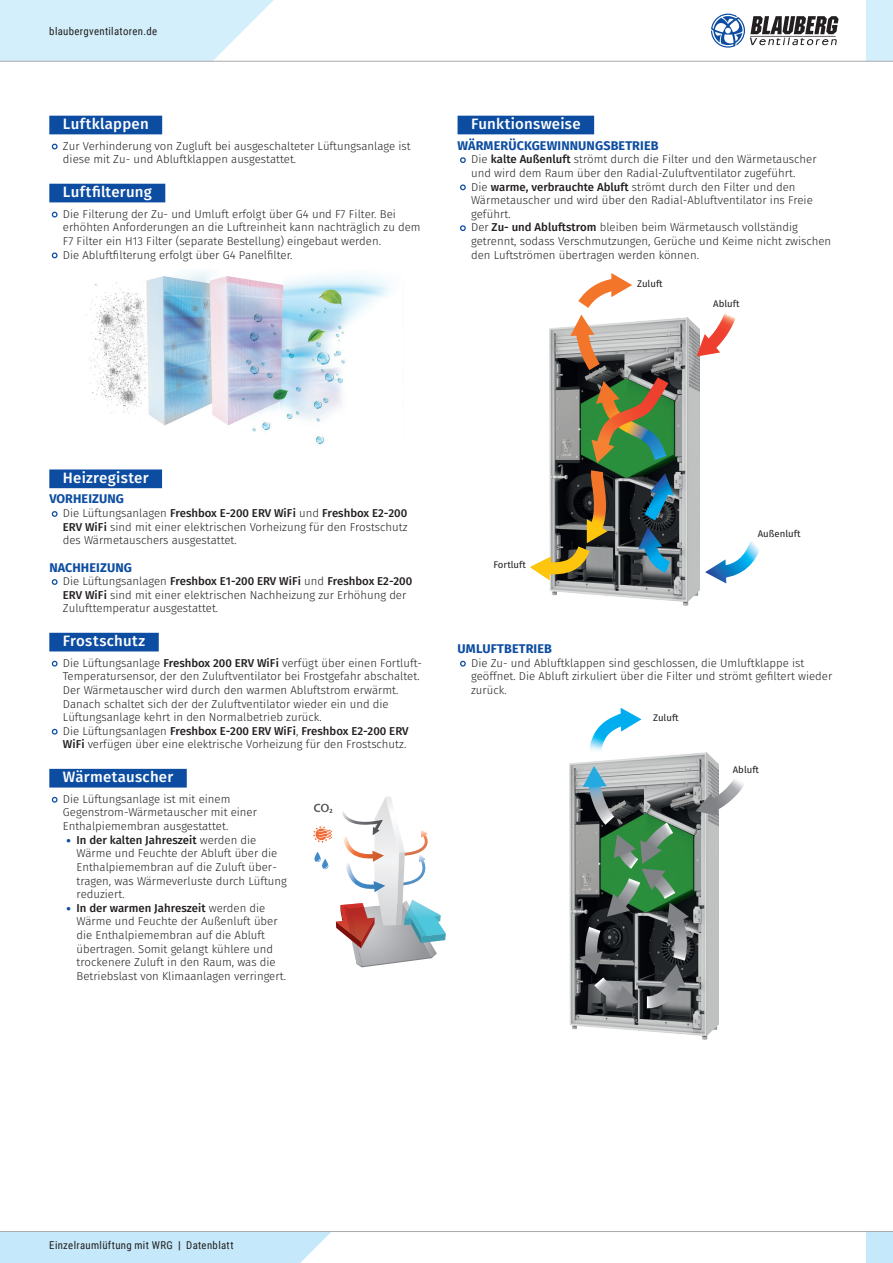
<style>
.page{position:relative;width:893px;height:1263px;background:#fff}
.page>*{position:absolute;margin:0;border:0;box-sizing:border-box;transform-origin:0 0}
.sub__TITLE{font:500 15px "Fira Sans";letter-spacing:.015em;color:#fff}
.text___TITLE{font:700 12.6px "Fira Sans";letter-spacing:.01em;color:#0d4da1}
.t1{font:300 11.4px/13.6px "Fira Sans";color:#231f20}
.t2{font:10.8px "Roboto Condensed";letter-spacing:.03em;color:#231f20}
.reference{font:9.6px "Fira Sans";color:#231f20}
.reference_R{font:9.6px "Fira Sans";color:#231f20}
.s1{font-weight:700;font-size:16.2px;color:#0d4da1}
.s2{font-weight:500}
.s3{font-weight:700;font-size:12.6px;color:#0d4da1}
.s4{font-weight:700}
</style>
<div class="page">
<div style="left:49px;top:469px;width:113px;height:19px;background:#0d4da1"></div>
<div style="left:49px;top:633px;width:110px;height:18px;background:#0d4da1"></div>
<div style="left:49px;top:769px;width:138px;height:18px;background:#0d4da1"></div>
<svg style="left:313px;top:797px;width:133px;height:170px"></svg>
<div style="left:49px;top:116px;width:113px;height:18px;background:#0d4da1"></div>
<div style="left:49px;top:184px;width:116px;height:18px;background:#0d4da1"></div>
<img style="left:86px;top:271px;width:305px;height:174px">
<div style="left:458px;top:116px;width:136px;height:18px;background:#0d4da1"></div>
<img style="left:550px;top:317px;width:149px;height:289px">
<svg style="left:705px;top:541px;width:55px;height:43px"></svg>
<svg style="left:633px;top:473px;width:50px;height:109px;background:#3b5969"></svg>
<svg style="left:530px;top:470px;width:78px;height:110px"></svg>
<svg style="left:696px;top:314px;width:40px;height:43px"></svg>
<svg style="left:567px;top:273px;width:99px;height:190px"></svg>
<img style="left:570px;top:752px;width:148px;height:287px">
<svg style="left:696px;top:776px;width:48px;height:40px"></svg>
<svg style="left:589px;top:708px;width:52px;height:48px"></svg>
<svg style="left:579px;top:766px;width:110px;height:242px;background:#576d5f"></svg>
<div style="left:866px;top:1231px;width:27px;height:32px;background:#c5e9fa"></div>
<div style="left:0;top:1232px;width:331px;height:31px;background:#c5e9fa"></div>
<hr style="left:0;top:1231px;width:893px;height:1px;background:#a8a9ad">
<div style="left:866px;top:0;width:27px;height:61px;background:#d3effb"></div>
<svg style="left:0;top:0;width:295px;height:61px"></svg>
<hr style="left:0;top:61px;width:893px;height:1px;background:#a8a9ad">
<svg style="left:711px;top:14px;width:127px;height:34px"></svg>
<p class="t2" style="left:49px;top:23px;width:109px">blaubergventilatoren.de</p>
<p class="sub__TITLE" style="left:63px;top:114px;width:87px">Luftklappen</p>
<p class="t1" style="left:63px;top:140px;width:349px;text-indent:-11px"><span class="s1">•</span> Zur Verhinderung von Zugluft bei ausgeschalteter Lüftungsanlage ist diese mit Zu- und Abluftklappen ausgestattet.</p>
<p class="sub__TITLE" style="left:63px;top:182px;width:90px">Luftfilterung</p>
<p class="t1" style="left:63px;top:208px;width:359px;text-indent:-11px"><span class="s1">•</span> Die Filterung der Zu- und Umluft erfolgt über G4 und F7 Filter. Bei erhöhten Anforderungen an die Luftreinheit kann nachträglich zu dem<br>F7 Filter ein H13 Filter (separate Bestellung) eingebaut werden.</p>
<p class="t1" style="left:52px;top:249px;width:242px"><span class="s1">•</span> Die Abluftfilterung erfolgt über G4 Panelfilter.</p>
<p class="sub__TITLE" style="left:471px;top:114px;width:111px">Funktionsweise</p>
<p class="text___TITLE" style="left:458px;top:136px;width:202px">WÄRMERÜCKGEWINNUNGSBETRIEB</p>
<p class="t1" style="left:471px;top:153px;width:347px;text-indent:-11px"><span class="s1">•</span> Die <span class="s2">kalte Außenluft</span> strömt durch die Filter und den Wärmetauscher und wird dem Raum über den Radial-Zuluftventilator zugeführt.</p>
<p class="t1" style="left:471px;top:181px;width:343px;text-indent:-11px"><span class="s1">•</span> Die <span class="s2">warme, verbrauchte Abluft</span> strömt durch den Filter und den<br>Wärmetauscher und wird über den Radial-Abluftventilator ins Freie geführt.</p>
<p class="t1" style="left:471px;top:221px;width:362px;text-indent:-11px"><span class="s1">•</span> Der <span class="s2">Zu- und Abluftstrom</span> bleiben beim Wärmetausch vollständig getrennt, sodass Verschmutzungen, Gerüche und Keime nicht zwischen den Luftströmen übertragen werden können.</p>
<p class="reference" style="left:637px;top:277px;width:27px">Zuluft</p>
<p class="reference" style="left:713px;top:297px;width:28px">Abluft</p>
<p class="sub__TITLE" style="left:63px;top:467px;width:87px">Heizregister</p>
<p class="text___TITLE" style="left:49px;top:490px;width:76px">VORHEIZUNG</p>
<p class="t1" style="left:63px;top:507px;width:346px;text-align:justify;text-indent:-11px"><span class="s1">•</span> Die Lüftungsanlagen <span class="s2">Freshbox E-200 ERV WiFi</span> und <span class="s2">Freshbox E2-200<br>ERV WiFi</span> sind mit einer elektrischen Vorheizung für den Frostschutz des Wärmetauschers ausgestattet.</p>
<p class="text___TITLE" style="left:49px;top:558px;width:84px">NACHHEIZUNG</p>
<p class="t1" style="left:63px;top:575px;width:351px;text-indent:-11px"><span class="s1">•</span> Die Lüftungsanlagen <span class="s2">Freshbox E1-200 ERV WiFi</span> und <span class="s2">Freshbox E2-200<br>ERV WiFi</span> sind mit einer elektrischen Nachheizung zur Erhöhung der<br>Zulufttemperatur ausgestattet.</p>
<p class="sub__TITLE" style="left:63px;top:631px;width:84px">Frostschutz</p>
<p class="t1" style="left:63px;top:657px;width:361px;text-indent:-11px"><span class="s1">•</span> Die Lüftungsanlage <span class="s2">Freshbox 200 ERV WiFi</span> verfügt über einen Fortluft-Temperatursensor, der den Zuluftventilator bei Frostgefahr abschaltet.<br>Der Wärmetauscher wird durch den warmen Abluftstrom erwärmt.<br>Danach schaltet sich der der Zuluftventilator wieder ein und die Lüftungsanlage kehrt in den Normalbetrieb zurück.</p>
<p class="t1" style="left:52px;top:725px;width:358px;text-align:right"><span class="s1">•</span> Die Lüftungsanlagen <span class="s2">Freshbox E-200 ERV WiFi</span>, <span class="s2">Freshbox E2-200 ERV<br>WiFi</span> verfügen über eine elektrische Vorheizung für den Frostschutz.</p>
<p class="sub__TITLE" style="left:63px;top:767px;width:112px">Wärmetauscher</p>
<p class="t1" style="left:63px;top:793px;width:196px;text-indent:-11px"><span class="s1">•</span> Die Lüftungsanlage ist mit einem<br>Gegenstrom-Wärmetauscher mit einer<br>Enthalpiemembran ausgestattet.</p>
<p class="t1" style="left:77px;top:834px;width:212px;text-indent:-10px"><span class="s3">•</span> <span class="s2">In der kalten Jahreszeit</span> werden die Wärme und Feuchte der Abluft über die Enthalpiemembran auf die Zuluft über&shy;tragen, was Wärmeverluste durch Lüftung reduziert.</p>
<p class="t1" style="left:77px;top:902px;width:211px;text-indent:-10px"><span class="s3">•</span> <span class="s2">In der warmen Jahreszeit</span> werden die Wärme und Feuchte der Außenluft über die Enthalpiemembran auf die Abluft übertragen. Somit gelangt kühlere und trockenere Zuluft in den Raum, was die Betriebslast von Klimaanlagen verringert.</p>
<p class="reference_R" style="left:493px;top:558px;width:34px">Fortluft</p>
<p class="reference" style="left:758px;top:526px;width:44px">Außenluft</p>
<p class="text___TITLE" style="left:458px;top:640px;width:96px">UMLUFTBETRIEB</p>
<p class="t1" style="left:471px;top:657px;width:363px;text-indent:-11px"><span class="s1">•</span> Die Zu- und Abluftklappen sind geschlossen, die Umluftklappe ist geöffnet. Die Abluft zirkuliert über die Filter und strömt gefiltert wieder zurück.</p>
<p class="reference" style="left:653px;top:711px;width:27px">Zuluft</p>
<p class="reference" style="left:733px;top:762px;width:28px">Abluft</p>
<p class="t2" style="left:49px;top:1238px;width:186px">Einzelraumlüftung mit WRG <span class="s4">|</span> Datenblatt</p>
</div>
